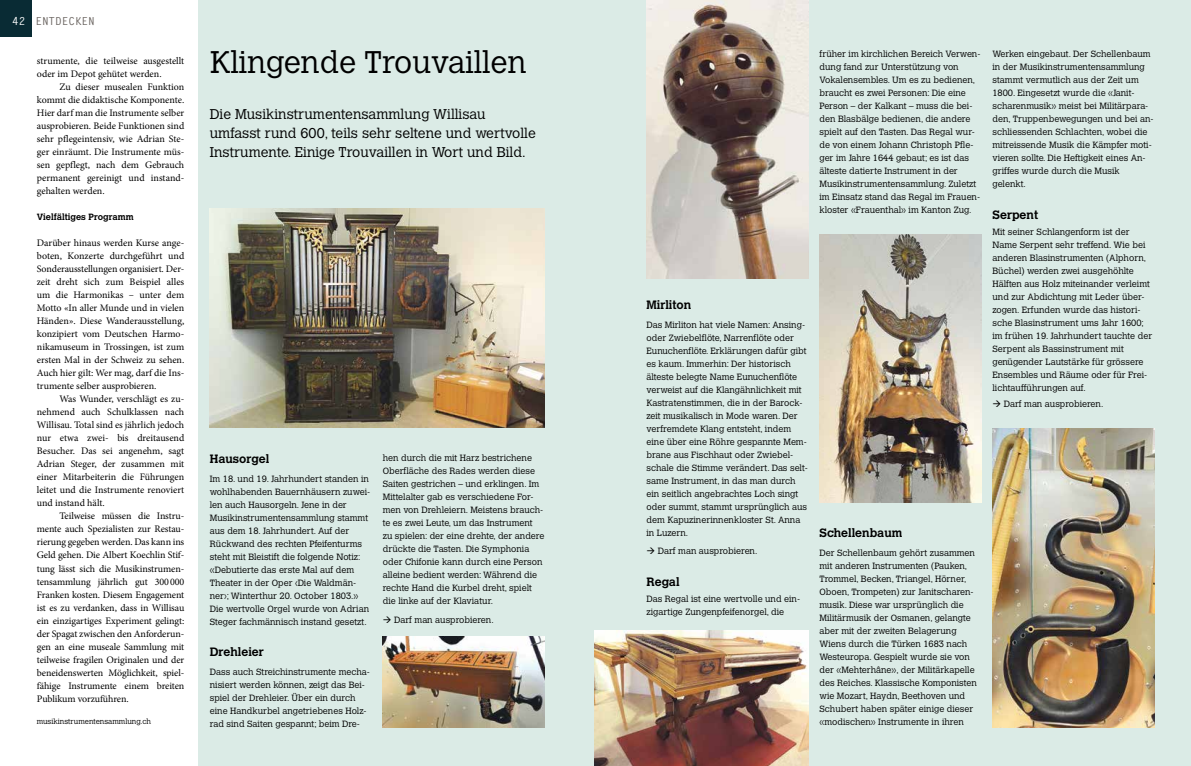
<style>
.page{position:relative;width:1191px;height:766px;background:#fff}
.page>*{position:absolute;margin:0;border:0;box-sizing:border-box;transform-origin:0 0}
.t1{font:300 31px "Calvert MT Std";color:#000}
.t2{font:300 14px/19px "Calvert MT Std";color:#000}
.t3{font:700 12px "Calvert MT Std";color:#000}
.t4{font:700 11px "Letter Gothic Std";color:#66605c}
.t5{font:10px/13px "Minion Pro";letter-spacing:-.005em;color:#000;text-align:justify}
.t6{font:300 9px/13px "Calvert MT Std";color:#000}
.t7{font:700 9px "Calvert MT Std";color:#000}
.t8{font:300 7.5px "Calvert MT Std";color:#000}
.s1{color:#fff}
</style>
<div class="page">
<div style="left:0;top:0;width:31px;height:37px;background:#092b34"></div>
<div style="left:198px;top:0;width:993px;height:765px;background:#dbebe6"></div>
<img style="left:383px;top:636px;width:161px;height:91px">
<img style="left:210px;top:208px;width:334px;height:219px">
<img style="left:595px;top:630px;width:213px;height:135px">
<img style="left:992px;top:428px;width:162px;height:299px">
<img style="left:819px;top:234px;width:162px;height:268px">
<img style="left:646px;top:0;width:162px;height:279px">
<p class="t4" style="left:12px;top:14px;width:84px"><span class="s1">42</span> ENTDECKEN</p>
<p class="t5" style="left:37px;top:54px;width:149px">strumente, die teilweise ausgestellt oder im Depot gehütet werden.</p>
<p class="t5" style="left:37px;top:80px;width:149px;text-indent:23px">Zu dieser musealen Funktion kommt die didaktische Komponente.<br>Hier darf man die Instrumente selber ausprobieren. Beide Funktionen sind sehr pflegeintensiv, wie Adrian Ste&shy;ger einräumt. Die Instrumente müs&shy;sen gepflegt, nach dem Gebrauch permanent gereinigt und instand&shy;gehalten werden.</p>
<p class="t7" style="left:37px;top:211px;width:98px">Vielfältiges Programm</p>
<p class="t5" style="left:37px;top:236px;width:149px">Darüber hinaus werden Kurse ange&shy;boten, Konzerte durchgeführt und Sonderausstellungen organisiert. Der&shy;zeit dreht sich zum Beispiel alles um die Harmonikas – unter dem Motto «In aller Munde und in vielen Händen». Diese Wanderausstellung, konzipiert vom Deutschen Harmo&shy;nikamuseum in Trossingen, ist zum ersten Mal in der Schweiz zu sehen.<br>Auch hier gilt: Wer mag, darf die Ins&shy;trumente selber ausprobieren.</p>
<p class="t5" style="left:37px;top:392px;width:149px;text-indent:23px">Was Wunder, verschlägt es zu&shy;nehmend auch Schulklassen nach Willisau. Total sind es jährlich jedoch nur etwa zwei- bis dreitausend Besucher. Das sei angenehm, sagt Adrian Steger, der zusammen mit einer Mitarbeiterin die Führungen leitet und die Instrumente renoviert und instand hält.</p>
<p class="t5" style="left:37px;top:509px;width:149px;text-indent:23px">Teilweise müssen die Instru&shy;mente auch Spezialisten zur Restau&shy;rierung gegeben werden. Das kann ins Geld gehen. Die Albert Koechlin Stif&shy;tung lässt sich die Musikinstrumen&shy;tensammlung jährlich gut 300000<br>Franken kosten. Diesem Engagement ist es zu verdanken, dass in Willisau ein einzigartiges Experiment gelingt: der Spagat zwischen den Anforderun&shy;gen an eine museale Sammlung mit teilweise fragilen Originalen und der beneidenswerten Möglichkeit, spiel&shy;fähige Instrumente einem breiten Publikum vorzuführen.</p>
<p class="t8" style="left:37px;top:716px;width:116px">musikinstrumentensammlung.ch</p>
<h1 class="t1" style="left:210px;top:45px;width:318px">Klingende Trouvaillen</h1>
<h2 class="t2" style="left:210px;top:105px;width:327px">Die Musikinstrumentensammlung Willisau umfasst rund 600, teils sehr seltene und wertvolle<br>Instrumente. Einige Trouvaillen in Wort und Bild.</h2>
<h3 class="t3" style="left:210px;top:451px;width:61px">Hausorgel</h3>
<p class="t6" style="left:210px;top:472px;width:162px">Im 18. und 19. Jahrhundert standen in wohlhabenden Bauernhäusern zuwei&shy;len auch Hausorgeln. Jene in der Musikinstrumentensammlung stammt aus dem 18. Jahrhundert. Auf der Rückwand des rechten Pfeifenturms steht mit Bleistift die folgende Notiz: «Debutierte das erste Mal auf dem Theater in der Oper ‹Die Waldmän&shy;ner›; Winterthur 20. October 1803.» Die wertvolle Orgel wurde von Adrian Steger fachmännisch instand gesetzt.</p>
<h3 class="t3" style="left:210px;top:644px;width:56px">Drehleier</h3>
<p class="t6" style="left:210px;top:665px;width:162px">Dass auch Streichinstrumente mecha&shy;nisiert werden können, zeigt das Bei&shy;spiel der Drehleier. Über ein durch eine Handkurbel angetriebenes Holz&shy;rad sind Saiten gespannt; beim Dre-</p>
<p class="t6" style="left:383px;top:451px;width:163px">hen durch die mit Harz bestrichene Oberfläche des Rades werden diese Saiten gestrichen – und erklingen. Im Mittelalter gab es verschiedene For&shy;men von Drehleiern. Meistens brauch&shy;te es zwei Leute, um das Instrument zu spielen: der eine drehte, der andere drückte die Tasten. Die Symphonia oder Chifonie kann durch eine Person alleine bedient werden: Während die rechte Hand die Kurbel dreht, spielt die linke auf der Klaviatur.</p>
<p class="t6" style="left:383px;top:612px;width:112px">→ Darf man ausprobieren.</p>
<p class="t6" style="left:819px;top:48px;width:162px">früher im kirchlichen Bereich Verwen&shy;dung fand zur Unterstützung von Vokalensembles. Um es zu bedienen, braucht es zwei Personen: Die eine Person – der Kalkant – muss die bei&shy;den Blasbälge bedienen, die andere spielt auf den Tasten. Das Regal wur&shy;de von einem Johann Christoph Pfle&shy;ger im Jahre 1644 gebaut; es ist das älteste datierte Instrument in der Musikinstrumentensammlung. Zuletzt im Einsatz stand das Regal im Frauen&shy;kloster «Frauenthal» im Kanton Zug.</p>
<h3 class="t3" style="left:646px;top:297px;width:46px">Mirliton</h3>
<p class="t6" style="left:646px;top:318px;width:163px">Das Mirliton hat viele Namen: Ansing&shy;oder Zwiebelflöte, Narrenflöte oder Eunuchenflöte. Erklärungen dafür gibt es kaum. Immerhin: Der historisch älteste belegte Name Eunuchenflöte verweist auf die Klangähnlichkeit mit Kastratenstimmen, die in der Barock&shy;zeit musikalisch in Mode waren. Der verfremdete Klang entsteht, indem eine über eine Röhre gespannte Mem&shy;brane aus Fischhaut oder Zwiebel&shy;schale die Stimme verändert. Das selt&shy;same Instrument, in das man durch ein seitlich angebrachtes Loch singt oder summt, stammt ursprünglich aus dem Kapuzinerinnenkloster St. Anna in Luzern.</p>
<p class="t6" style="left:646px;top:544px;width:112px">→ Darf man ausprobieren.</p>
<h3 class="t3" style="left:646px;top:574px;width:35px">Regal</h3>
<p class="t6" style="left:646px;top:592px;width:155px">Das Regal ist eine wertvolle und ein&shy;zigartige Zungenpfeifenorgel, die</p>
<h3 class="t3" style="left:819px;top:525px;width:84px">Schellenbaum</h3>
<p class="t6" style="left:819px;top:546px;width:159px">Der Schellenbaum gehört zusammen mit anderen Instrumenten (Pauken, Trommel, Becken, Triangel, Hörner, Oboen, Trompeten) zur Janitscharen&shy;musik. Diese war ursprünglich die Militärmusik der Osmanen, gelangte aber mit der zweiten Belagerung Wiens durch die Türken 1683 nach Westeuropa. Gespielt wurde sie von der «Mehterhâne», der Militärkapelle des Reiches. Klassische Komponisten wie Mozart, Haydn, Beethoven und Schubert haben später einige dieser «modischen» Instrumente in ihren</p>
<p class="t6" style="left:992px;top:48px;width:162px">Werken eingebaut. Der Schellenbaum in der Musikinstrumentensammlung stammt vermutlich aus der Zeit um 1800. Eingesetzt wurde die «Janit&shy;scharenmusik» meist bei Militärpara&shy;den, Truppenbewegungen und bei an&shy;schliessenden Schlachten, wobei die mitreissende Musik die Kämpfer moti&shy;vieren sollte. Die Heftigkeit eines An&shy;griffes wurde durch die Musik gelenkt.</p>
<h3 class="t3" style="left:992px;top:207px;width:47px">Serpent</h3>
<p class="t6" style="left:992px;top:225px;width:161px">Mit seiner Schlangenform ist der Name Serpent sehr treffend. Wie bei anderen Blasinstrumenten (Alphorn, Büchel) werden zwei ausgehöhlte Hälften aus Holz miteinander verleimt und zur Abdichtung mit Leder über&shy;zogen. Erfunden wurde das histori&shy;sche Blasinstrument ums Jahr 1600; im frühen 19. Jahrhundert tauchte der Serpent als Bassinstrument mit genügender Lautstärke für grössere Ensembles und Räume oder für Frei&shy;lichtaufführungen auf.</p>
<p class="t6" style="left:992px;top:397px;width:112px">→ Darf man ausprobieren.</p>
</div>
